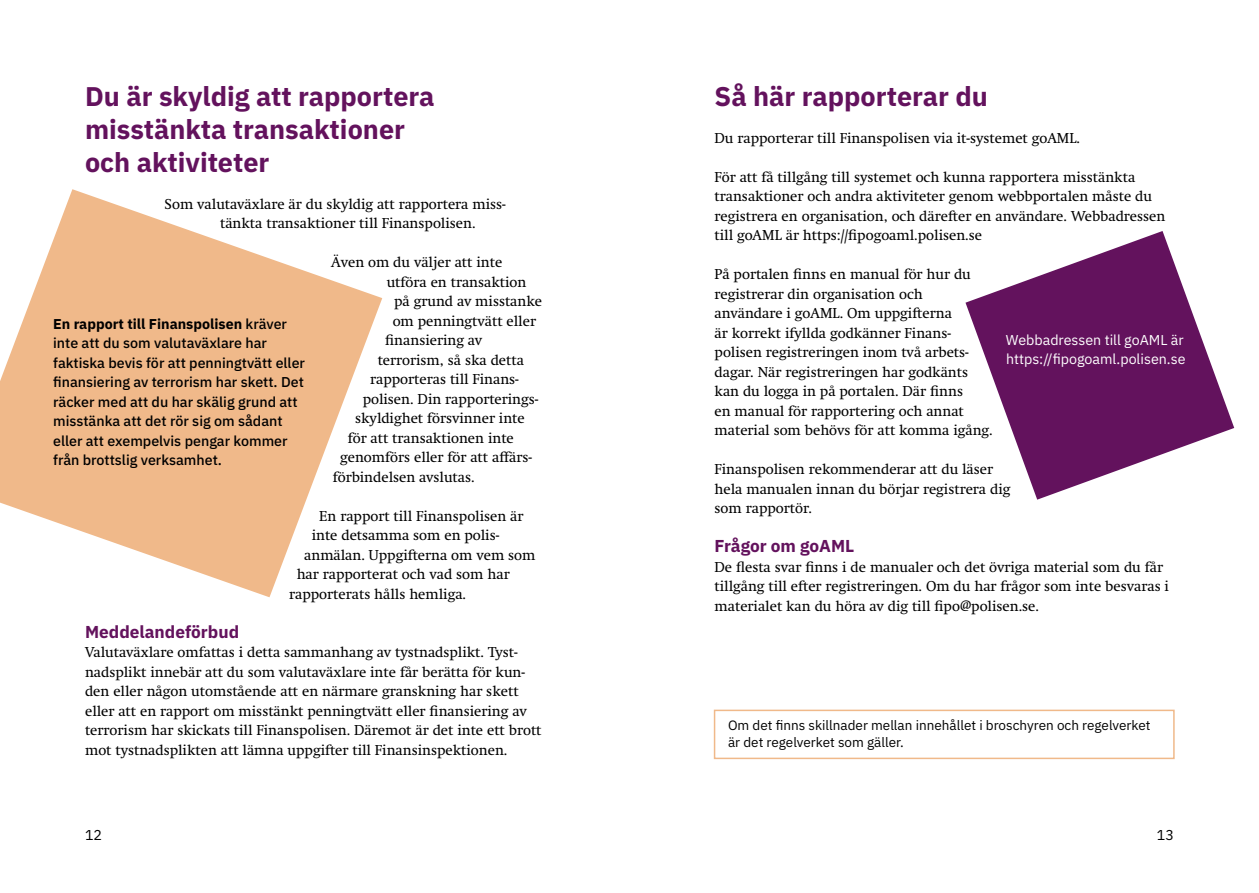
<style>
.page{position:relative;width:1259px;height:893px;background:#fff}
.page>*{position:absolute;margin:0;border:0;box-sizing:border-box;transform-origin:0 0}
.t1{font:700 27px/33px "IBM Plex Sans";color:#63125d}
.t2{font:700 17.25px "IBM Plex Sans";color:#63125d}
.t3{font:14.25px/19.5px "Nu Swift";color:#000}
.t4{font:500 14.25px/19.5px "IBM Plex Sans";color:#000}
.t5{font:14.25px/19.5px "IBM Plex Sans";color:#fff}
.t6{font:14.25px "IBM Plex Sans";color:#000}
.t7{font:13.5px/16.5px "IBM Plex Sans";color:#000}
.s1{font-weight:700}
</style>
<div class="page">
<svg style="left:0;top:189px;width:382px;height:408px;fill:#f0b98a"></svg>
<svg style="left:965px;top:231px;width:269px;height:269px;fill:#63125d"></svg>
<div style="left:714px;top:710px;width:460px;height:49px;border:2px solid #f0b98a"></div>
<h1 class="t1" style="left:85px;top:78px;width:351px">Du är skyldig att rapportera misstänkta transaktioner och aktiviteter</h1>
<p class="t3" style="left:220px;top:194px;width:287px;text-indent:-56px">Som valutaväxlare är du skyldig att rapportera miss&shy;tänkta transaktioner till Finanspolisen.</p>
<p class="t3" style="left:331px;top:253px;width:173px">Även om du väljer att inte</p>
<p class="t3" style="left:387px;top:272px;width:141px">utföra en transaktion</p>
<p class="t3" style="left:394px;top:292px;width:149px">på grund av misstanke</p>
<p class="t3" style="left:393px;top:311px;width:145px">om penningtvätt eller</p>
<p class="t3" style="left:385px;top:331px;width:99px">finansiering av</p>
<p class="t3" style="left:378px;top:350px;width:148px">terrorism, så ska detta</p>
<p class="t3" style="left:370px;top:370px;width:150px">rapporteras till Finans-</p>
<p class="t3" style="left:363px;top:389px;width:177px">polisen. Din rapporterings-</p>
<p class="t3" style="left:355px;top:408px;width:171px">skyldighet försvinner inte</p>
<p class="t3" style="left:348px;top:428px;width:168px">för att transaktionen inte</p>
<p class="t3" style="left:340px;top:447px;width:193px">genomförs eller för att affärs-</p>
<p class="t3" style="left:333px;top:467px;width:144px">förbindelsen avslutas.</p>
<p class="t3" style="left:319px;top:506px;width:206px">En rapport till Finanspolisen är</p>
<p class="t3" style="left:312px;top:525px;width:189px">inte detsamma som en polis-</p>
<p class="t3" style="left:304px;top:545px;width:233px">anmälan. Uppgifterna om vem som</p>
<p class="t3" style="left:297px;top:564px;width:214px">har rapporterat och vad som har</p>
<p class="t3" style="left:289px;top:584px;width:178px">rapporterats hålls hemliga.</p>
<p class="t2" style="left:85px;top:618px;width:156px">Meddelandeförbud</p>
<p class="t3" style="left:85px;top:643px;width:458px">Valutaväxlare omfattas i detta sammanhang av tystnadsplikt. Tyst&shy;nadsplikt innebär att du som valutaväxlare inte får berätta för kun&shy;den eller någon utomstående att en närmare granskning har skett eller att en rapport om misstänkt penningtvätt eller finansiering av terrorism har skickats till Finanspolisen. Däremot är det inte ett brott mot tystnadsplikten att lämna uppgifter till Finansinspektionen.</p>
<p class="t4" style="left:53px;top:313px;width:253px"><span class="s1">En rapport till Finanspolisen</span> kräver inte att du som valutaväxlare har faktiska bevis för att penningtvätt eller finansiering av terrorism har skett. Det räcker med att du har skälig grund att misstänka att det rör sig om sådant eller att exempelvis pengar kommer från brottslig verksamhet.</p>
<h1 class="t1" style="left:714px;top:78px;width:275px">Så här rapporterar du</h1>
<p class="t3" style="left:714px;top:128px;width:367px">Du rapporterar till Finanspolisen via it-systemet goAML.</p>
<p class="t3" style="left:714px;top:167px;width:452px">För att få tillgång till systemet och kunna rapportera misstänkta transaktioner och andra aktiviteter genom webbportalen måste du registrera en organisation, och därefter en användare. Webbadressen till goAML är https://fipogoaml.polisen.se</p>
<p class="t3" style="left:714px;top:265px;width:280px">På portalen finns en manual för hur du registrerar din organisation och användare i goAML. Om uppgifterna<br>är korrekt ifyllda godkänner Finans&shy;polisen registreringen inom två arbets&shy;dagar. När registreringen har godkänts kan du logga in på portalen. Där finns<br>en manual för rapportering och annat material som behövs för att komma igång.</p>
<p class="t3" style="left:714px;top:459px;width:297px">Finanspolisen rekommenderar att du läser hela manualen innan du börjar registrera dig som rapportör.</p>
<p class="t2" style="left:714px;top:532px;width:141px">Frågor om goAML</p>
<p class="t3" style="left:714px;top:557px;width:456px">De flesta svar finns i de manualer och det övriga material som du får tillgång till efter registreringen. Om du har frågor som inte besvaras i materialet kan du höra av dig till fipo@polisen.se.</p>
<p class="t5" style="left:1006px;top:329px;width:181px">Webbadressen till goAML är https://fipogoaml.polisen.se</p>
<p class="t7" style="left:728px;top:716px;width:424px">Om det finns skillnader mellan innehållet i broschyren och regelverket är det regelverket som gäller.</p>
<p class="t6" style="left:85px;top:824px;width:19px">12</p>
<p class="t6" style="left:1156px;top:824px;width:19px">13</p>
</div>
